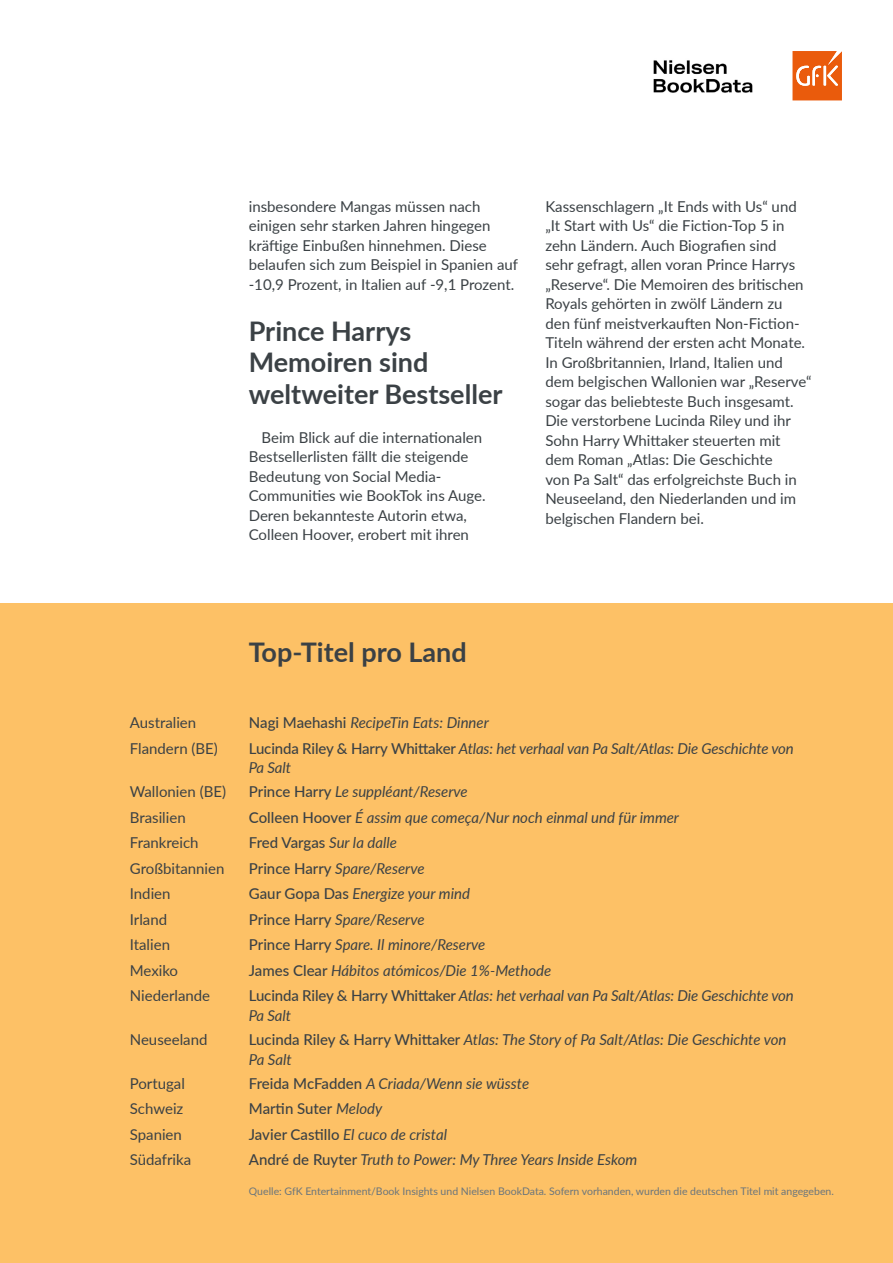
<style>
.page{position:relative;width:893px;height:1263px;background:#fff}
.page>*{position:absolute;margin:0;border:0;box-sizing:border-box;transform-origin:0 0}
.t1{font:700 27px/31.5px "Lato";color:#3b4145}
.t2{font:15px/19.5px "Lato";color:#3b4145}
.t3{font:italic 15px/19.5px "Lato";color:#3b4145}
.t4{font:500 15px "Lato";color:#3b4145}
.t5{font:10.5px "Lato";color:#6a757c}
.s1{font-weight:500;font-style:normal}
.s2{font-weight:400;font-style:italic}
</style>
<div class="page">
<div style="left:0;top:604px;width:893px;height:659px;background:#fdc166"></div>
<img style="left:653px;top:60px;width:100px;height:33px">
<svg style="left:792px;top:51px;width:50px;height:49px;background:#ed7431"></svg>
<p class="t2" style="left:249px;top:196px;width:271px">insbesondere Mangas müssen nach einigen sehr starken Jahren hingegen kräftige Einbußen hinnehmen. Diese belaufen sich zum Beispiel in Spanien auf -10,9 Prozent, in Italien auf -9,1 Prozent.</p>
<h1 class="t1" style="left:249px;top:314px;width:255px">Prince Harrys<br>Memoiren sind weltweiter Bestseller</h1>
<p class="t2" style="left:249px;top:427px;width:238px;text-indent:13px">Beim Blick auf die internationalen Bestsellerlisten fällt die steigende Bedeutung von Social Media-Communities wie BookTok ins Auge.<br>Deren bekannteste Autorin etwa, Colleen Hoover, erobert mit ihren</p>
<p class="t2" style="left:545px;top:196px;width:268px">Kassenschlagern „It Ends with Us“ und „It Start with Us“ die Fiction-Top 5 in zehn Ländern. Auch Biografien sind<br>sehr gefragt, allen voran Prince Harrys „Reserve“. Die Memoiren des britischen Royals gehörten in zwölf Ländern zu<br>den fünf meistverkauften Non-Fiction-Titeln während der ersten acht Monate.<br>In Großbritannien, Irland, Italien und dem belgischen Wallonien war „Reserve“ sogar das beliebteste Buch insgesamt.<br>Die verstorbene Lucinda Riley und ihr Sohn Harry Whittaker steuerten mit dem Roman „Atlas: Die Geschichte<br>von Pa Salt“ das erfolgreichste Buch in Neuseeland, den Niederlanden und im belgischen Flandern bei.</p>
<h1 class="t1" style="left:249px;top:635px;width:220px">Top-Titel pro Land</h1>
<p class="t2" style="left:130px;top:712px;width:68px">Australien</p>
<p class="t3" style="left:249px;top:712px;width:241px"><span class="s1">Nagi Maehashi</span> RecipeTin Eats: Dinner</p>
<p class="t2" style="left:130px;top:738px;width:90px">Flandern (BE)</p>
<p class="t3" style="left:249px;top:738px;width:546px"><span class="s1">Lucinda Riley &amp; Harry Whittaker</span> Atlas: het verhaal van Pa Salt/Atlas: Die Geschichte von<br>Pa Salt</p>
<p class="t2" style="left:130px;top:781px;width:98px">Wallonien (BE)</p>
<p class="t3" style="left:249px;top:781px;width:220px"><span class="s1">Prince Harry</span> Le suppléant/Reserve</p>
<p class="t2" style="left:130px;top:807px;width:57px">Brasilien</p>
<p class="t3" style="left:249px;top:807px;width:432px"><span class="s1">Colleen Hoover</span> É assim que começa/Nur noch einmal und für immer</p>
<p class="t2" style="left:130px;top:832px;width:70px">Frankreich</p>
<p class="t4" style="left:249px;top:832px;width:150px">Fred Vargas <span class="s2">Sur la dalle</span></p>
<p class="t2" style="left:130px;top:858px;width:96px">Großbitannien</p>
<p class="t3" style="left:249px;top:858px;width:177px"><span class="s1">Prince Harry</span> Spare/Reserve</p>
<p class="t2" style="left:130px;top:883px;width:42px">Indien</p>
<p class="t3" style="left:249px;top:883px;width:223px"><span class="s1">Gaur Gopa Das</span> Energize your mind</p>
<p class="t2" style="left:130px;top:909px;width:39px">Irland</p>
<p class="t3" style="left:249px;top:909px;width:177px"><span class="s1">Prince Harry</span> Spare/Reserve</p>
<p class="t2" style="left:130px;top:935px;width:42px">Italien</p>
<p class="t3" style="left:249px;top:935px;width:238px"><span class="s1">Prince Harry</span> Spare. Il minore/Reserve</p>
<p class="t2" style="left:130px;top:960px;width:50px">Mexiko</p>
<p class="t3" style="left:249px;top:960px;width:304px"><span class="s1">James Clear</span> Hábitos atómicos/Die 1%-Methode</p>
<p class="t2" style="left:130px;top:986px;width:82px">Niederlande</p>
<p class="t3" style="left:249px;top:986px;width:546px"><span class="s1">Lucinda Riley &amp; Harry Whittaker</span> Atlas: het verhaal van Pa Salt/Atlas: Die Geschichte von<br>Pa Salt</p>
<p class="t2" style="left:130px;top:1029px;width:79px">Neuseeland</p>
<p class="t3" style="left:249px;top:1029px;width:539px"><span class="s1">Lucinda Riley &amp; Harry Whittaker</span> Atlas: The Story of Pa Salt/Atlas: Die Geschichte von<br>Pa Salt</p>
<p class="t2" style="left:130px;top:1073px;width:57px">Portugal</p>
<p class="t3" style="left:249px;top:1073px;width:282px"><span class="s1">Freida McFadden</span> A Criada/Wenn sie wüsste</p>
<p class="t2" style="left:130px;top:1098px;width:55px">Schweiz</p>
<p class="t4" style="left:249px;top:1098px;width:135px">Martin Suter <span class="s2">Melody</span></p>
<p class="t2" style="left:130px;top:1124px;width:54px">Spanien</p>
<p class="t3" style="left:249px;top:1124px;width:200px"><span class="s1">Javier Castillo</span> El cuco de cristal</p>
<p class="t2" style="left:130px;top:1149px;width:63px">Südafrika</p>
<p class="t3" style="left:249px;top:1149px;width:390px"><span class="s1">André de Ruyter</span> Truth to Power: My Three Years Inside Eskom</p>
<p class="t5" style="left:249px;top:1183px;width:586px">Quelle: GfK Entertainment/Book Insights und Nielsen BookData. Sofern vorhanden, wurden die deutschen Titel mit angegeben.</p>
</div>
